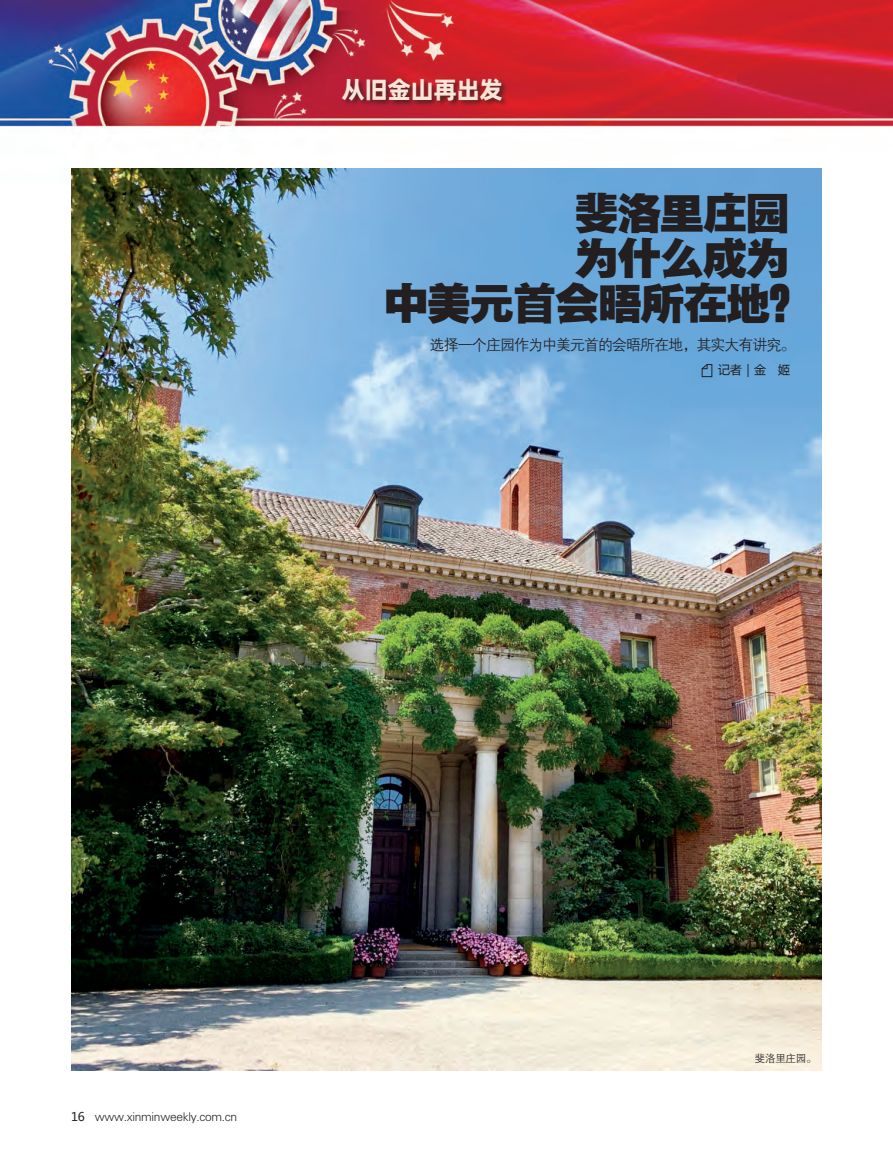
<style>
.page{position:relative;width:893px;height:1157px;background:#fff}
.page>*{position:absolute;margin:0;border:0;box-sizing:border-box;transform-origin:0 0}
.t1{font:45px "FZYDTHJW GB1 0";letter-spacing:-.05em;color:#231f20}
.t2{font:24px "Alibaba Pu Hui Ti 2 105 Heavy";letter-spacing:-.025em;color:#f8e7d9}
.t3{font:15px "FZZDXJW GB1 0";letter-spacing:-.065em;color:#231f20}
.t4{font:12px "FZXH1 JW GB1 0";letter-spacing:-.025em;color:#231f20}
.t5{font:12px "Microsoft Ya Hei";color:#231f20}
.t6{font:10.5px "FZZDXJW GB1 0";letter-spacing:-.025em;color:#231f20}
.s1{font-family:"Microsoft Ya Hei"}
</style>
<div class="page">
<img style="left:0;top:0;width:893px;height:128px">
<div style="left:341px;top:77px;width:168px;height:31px;background:#231f20;opacity:.75"></div>
<img style="left:71px;top:168px;width:751px;height:902px">
<svg style="left:701px;top:364px;width:11px;height:13px"></svg>
<h2 class="t2" style="left:341px;top:70px;width:163px">从旧金山再出发</h2>
<p class="t1" style="left:574px;top:188px;width:217px">斐洛里庄园</p>
<p class="t1" style="left:574px;top:233px;width:217px">为什么成为</p>
<p class="t1" style="left:384px;top:278px;width:431px">中美元首会晤所在地？</p>
<p class="t3" style="left:401px;top:336px;width:396px">　　选择一个庄园作为中美元首的会晤所在地，其实大有讲究。</p>
<p class="t5" style="left:718px;top:362px;width:73px">记者｜金　姬</p>
<p class="t4" style="left:71px;top:1109px;width:168px"><span class="s1">16</span> www.xinminweekly.com.cn</p>
<p class="t6" style="left:755px;top:1052px;width:63px">斐洛里庄园。</p>
</div>
